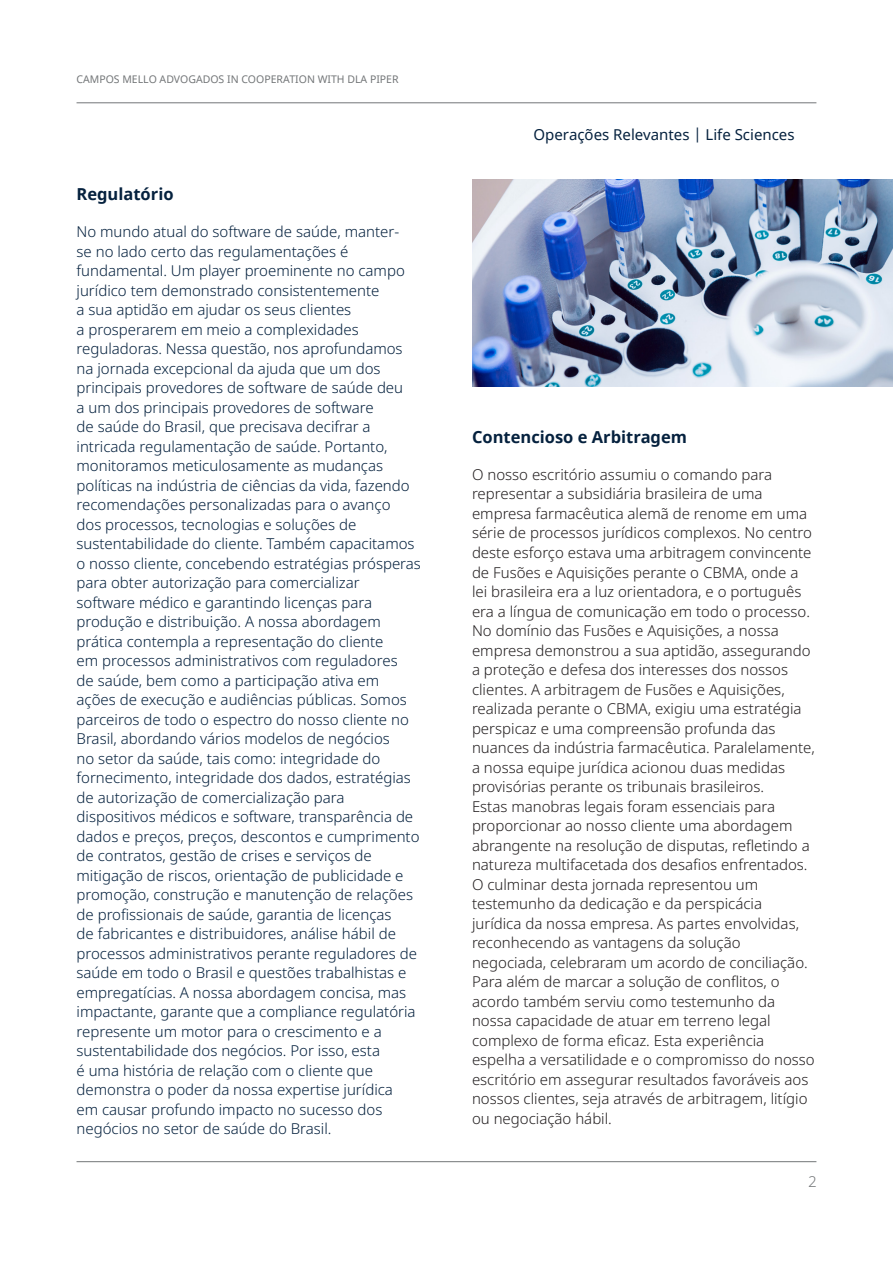
<style>
.page{position:relative;width:893px;height:1263px;background:#fff}
.page>*{position:absolute;margin:0;border:0;box-sizing:border-box;transform-origin:0 0}
.t1{font:700 16.5px "Noto Sans";color:#05213e}
.t2{font:300 15px/19.5px "Noto Sans";color:#05213e}
.t3{font:300 15px/19.5px "Noto Sans";color:#231f20}
.t4{font:15px "Noto Sans";color:#05213e}
.t5{font:300 15px "Noto Sans";color:#737678}
.t6{font:10.5px "Noto Sans";color:#737678}
</style>
<div class="page">
<hr style="left:77px;top:102px;width:739px;height:1px;background:#737678">
<hr style="left:77px;top:1161px;width:739px;height:1px;background:#737678">
<img style="left:472px;top:179px;width:421px;height:208px">
<p class="t6" style="left:77px;top:72px;width:324px">CAMPOS MELLO ADVOGADOS IN COOPERATION WITH DLA PIPER</p>
<p class="t1" style="left:77px;top:183px;width:99px">Regulatório</p>
<p class="t2" style="left:77px;top:222px;width:346px">No mundo atual do software de saúde, manter-<br>se no lado certo das regulamentações é fundamental. Um player proeminente no campo jurídico tem demonstrado consistentemente<br>a sua aptidão em ajudar os seus clientes<br>a prosperarem em meio a complexidades reguladoras. Nessa questão, nos aprofundamos na jornada excepcional da ajuda que um dos principais provedores de software de saúde deu<br>a um dos principais provedores de software<br>de saúde do Brasil, que precisava decifrar a intricada regulamentação de saúde. Portanto, monitoramos meticulosamente as mudanças políticas na indústria de ciências da vida, fazendo recomendações personalizadas para o avanço<br>dos processos, tecnologias e soluções de sustentabilidade do cliente. Também capacitamos o nosso cliente, concebendo estratégias prósperas para obter autorização para comercializar software médico e garantindo licenças para produção e distribuição. A nossa abordagem prática contempla a representação do cliente<br>em processos administrativos com reguladores<br>de saúde, bem como a participação ativa em ações de execução e audiências públicas. Somos parceiros de todo o espectro do nosso cliente no Brasil, abordando vários modelos de negócios<br>no setor da saúde, tais como: integridade do fornecimento, integridade dos dados, estratégias de autorização de comercialização para dispositivos médicos e software, transparência de dados e preços, preços, descontos e cumprimento de contratos, gestão de crises e serviços de mitigação de riscos, orientação de publicidade e promoção, construção e manutenção de relações de profissionais de saúde, garantia de licenças<br>de fabricantes e distribuidores, análise hábil de processos administrativos perante reguladores de saúde em todo o Brasil e questões trabalhistas e empregatícias. A nossa abordagem concisa, mas impactante, garante que a compliance regulatória represente um motor para o crescimento e a sustentabilidade dos negócios. Por isso, esta<br>é uma história de relação com o cliente que demonstra o poder da nossa expertise jurídica<br>em causar profundo impacto no sucesso dos negócios no setor de saúde do Brasil.</p>
<p class="t4" style="left:534px;top:124px;width:263px">Operações Relevantes | Life Sciences</p>
<p class="t1" style="left:472px;top:426px;width:217px">Contencioso e Arbitragem</p>
<p class="t3" style="left:472px;top:465px;width:344px">O nosso escritório assumiu o comando para representar a subsidiária brasileira de uma empresa farmacêutica alemã de renome em uma série de processos jurídicos complexos. No centro deste esforço estava uma arbitragem convincente de Fusões e Aquisições perante o CBMA, onde a lei brasileira era a luz orientadora, e o português era a língua de comunicação em todo o processo.<br>No domínio das Fusões e Aquisições, a nossa empresa demonstrou a sua aptidão, assegurando a proteção e defesa dos interesses dos nossos clientes. A arbitragem de Fusões e Aquisições, realizada perante o CBMA, exigiu uma estratégia perspicaz e uma compreensão profunda das nuances da indústria farmacêutica. Paralelamente, a nossa equipe jurídica acionou duas medidas provisórias perante os tribunais brasileiros.<br>Estas manobras legais foram essenciais para proporcionar ao nosso cliente uma abordagem abrangente na resolução de disputas, refletindo a natureza multifacetada dos desafios enfrentados.<br>O culminar desta jornada representou um testemunho da dedicação e da perspicácia jurídica da nossa empresa. As partes envolvidas, reconhecendo as vantagens da solução negociada, celebraram um acordo de conciliação.<br>Para além de marcar a solução de conflitos, o acordo também serviu como testemunho da nossa capacidade de atuar em terreno legal complexo de forma eficaz. Esta experiência espelha a versatilidade e o compromisso do nosso escritório em assegurar resultados favoráveis aos nossos clientes, seja através de arbitragem, litígio ou negociação hábil.</p>
<p class="t5" style="left:808px;top:1171px;width:10px">2</p>
</div>
